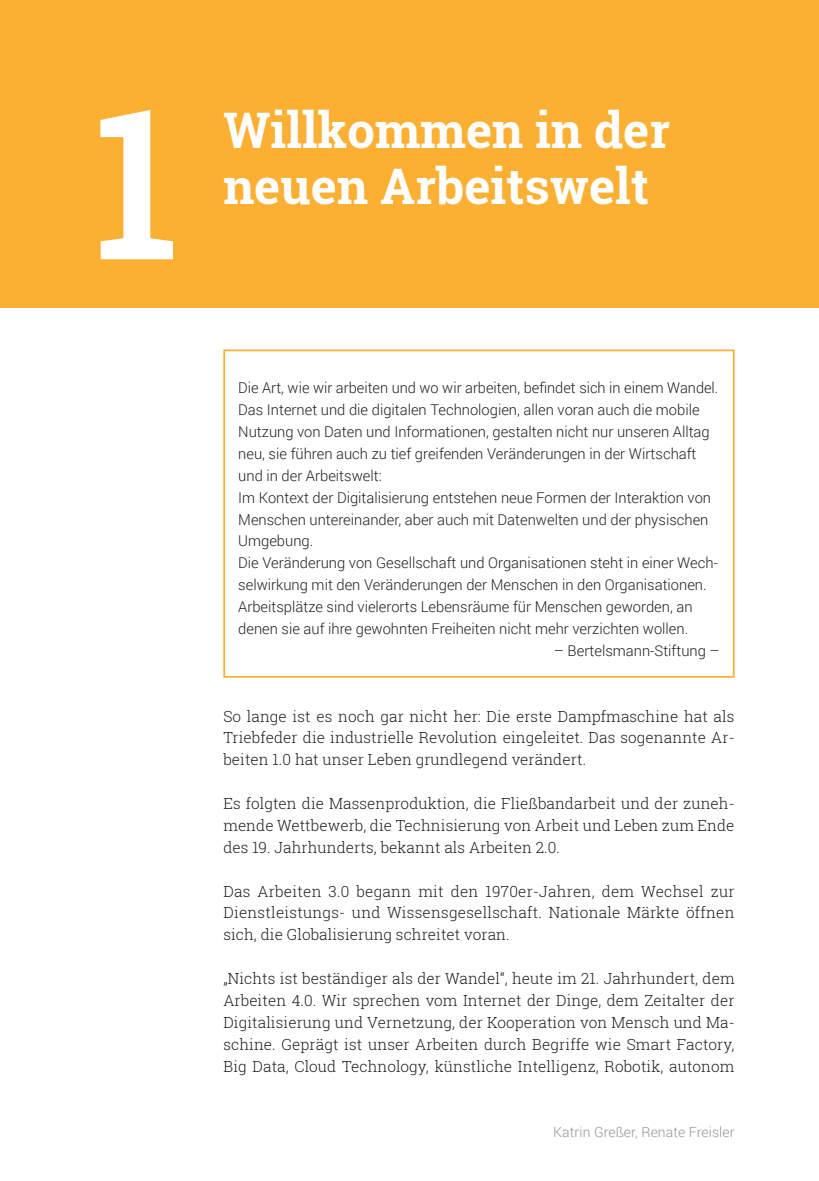
<style>
.page{position:relative;width:819px;height:1181px;background:#fff}
.page>*{position:absolute;margin:0;border:0;box-sizing:border-box;transform-origin:0 0}
.t1{font:700 210px "Roboto Slab";color:#fff;scale:.9 1}
.t2{font:700 49px/56px "Roboto Slab";color:#fff}
.t3{font:300 15.4px/21.9px "Roboto Slab";letter-spacing:.005em;color:#231f20;text-align:justify}
.t4{font:300 14.88px/21.9px "Roboto";color:#231f20}
.t5{font:300 14px "Roboto";letter-spacing:.005em;color:#939598}
</style>
<div class="page">
<div style="left:0;top:0;width:819px;height:307px;background:#fbb034"></div>
<div style="left:223px;top:349px;width:511px;height:329px;border:2px solid #fbb034"></div>
<h1 class="t1" style="left:95px;top:39px;width:94px">1</h1>
<h2 class="t2" style="left:223px;top:101px;width:448px">Willkommen in der neuen Arbeitswelt</h2>
<p class="t4" style="left:238px;top:376px;width:481px">Die Art, wie wir arbeiten und wo wir arbeiten, befindet sich in einem Wandel.<br>Das Internet und die digitalen Technologien, allen voran auch die mobile Nutzung von Daten und Informationen, gestalten nicht nur unseren Alltag neu, sie führen auch zu tief greifenden Veränderungen in der Wirtschaft und in der Arbeitswelt:<br>Im Kontext der Digitalisierung entstehen neue Formen der Interaktion von Menschen untereinander, aber auch mit Datenwelten und der physischen Umgebung.<br>Die Veränderung von Gesellschaft und Organisationen steht in einer Wech&shy;selwirkung mit den Veränderungen der Menschen in den Organisationen.<br>Arbeitsplätze sind vielerorts Lebensräume für Menschen geworden, an denen sie auf ihre gewohnten Freiheiten nicht mehr verzichten wollen.</p>
<p class="t4" style="left:554px;top:639px;width:167px">– Bertelsmann-Stiftung –</p>
<p class="t3" style="left:223px;top:704px;width:512px">So lange ist es noch gar nicht her: Die erste Dampfmaschine hat als Triebfeder die industrielle Revolution eingeleitet. Das sogenannte Ar&shy;beiten 1.0 hat unser Leben grundlegend verändert.</p>
<p class="t3" style="left:223px;top:792px;width:512px">Es folgten die Massenproduktion, die Fließbandarbeit und der zuneh&shy;mende Wettbewerb, die Technisierung von Arbeit und Leben zum Ende des 19. Jahrhunderts, bekannt als Arbeiten 2.0.</p>
<p class="t3" style="left:223px;top:879px;width:512px">Das Arbeiten 3.0 begann mit den 1970er-Jahren, dem Wechsel zur Dienstleistungs- und Wissensgesellschaft. Nationale Märkte öffnen sich, die Globalisierung schreitet voran.</p>
<p class="t3" style="left:223px;top:967px;width:513px">„Nichts ist beständiger als der Wandel“, heute im 21. Jahrhundert, dem Arbeiten 4.0. Wir sprechen vom Internet der Dinge, dem Zeitalter der Digitalisierung und Vernetzung, der Kooperation von Mensch und Ma&shy;schine. Geprägt ist unser Arbeiten durch Begriffe wie Smart Factory, Big Data, Cloud Technology, künstliche Intelligenz, Robotik, autonom</p>
<p class="t5" style="left:553px;top:1122px;width:183px">Katrin Greßer, Renate Freisler</p>
</div>
